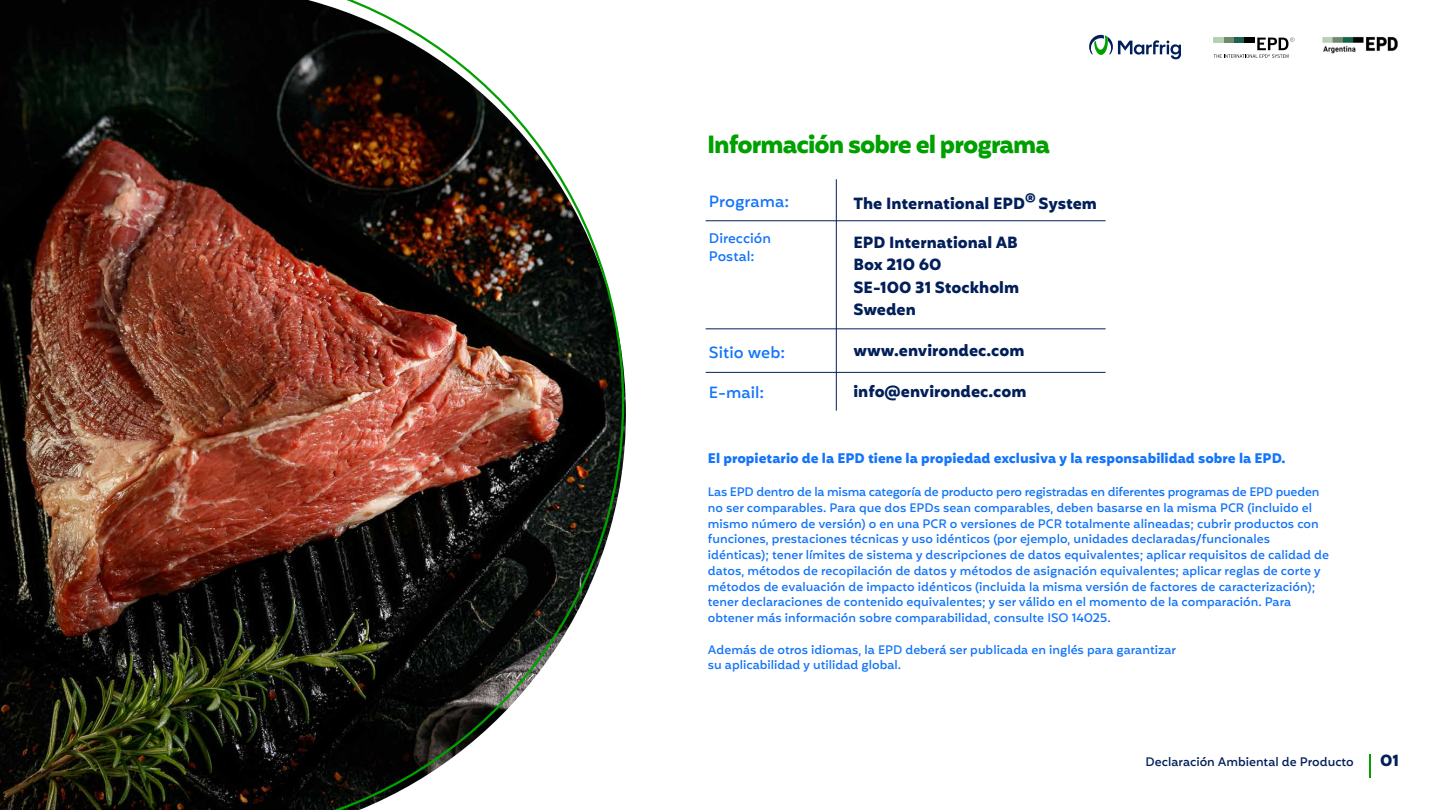
<style>
.page{position:relative;width:1440px;height:810px;background:#fff}
.page>*{position:absolute;margin:0;border:0;box-sizing:border-box;transform-origin:0 0}
.t1{font:700 24.15px "Mohr";letter-spacing:-.04em;color:#00a000}
.t2{font:700 15.75px/22.6px "Mohr";color:#021f59}
.t3{font:500 15.75px "Mohr";color:#1374fa}
.t4{font:700 13.5px "Mohr";color:#1374fa}
.t5{font:500 13.5px/18.1px "Mohr";color:#1374fa}
.t6{font:500 12px/15.8px "Mohr";color:#1374fa}
.t7{font:500 12px "Mohr";color:#021f59}
</style>
<div class="page">
<img style="left:0;top:0;width:626px;height:810px">
<svg style="left:1089px;top:35px;width:92px;height:24px"></svg>
<div style="left:1213px;top:38px;width:11px;height:5px;background:#b4d0b6"></div>
<svg style="left:1214px;top:38px;width:80px;height:20px"></svg>
<img style="left:1322px;top:36px;width:76px;height:17px">
<hr style="left:1369px;top:754px;width:2px;height:24px;background:#00a000">
<img style="left:216px;top:0;width:409px;height:405px">
<img style="left:283px;top:400px;width:342px;height:410px">
<hr style="left:706px;top:220px;width:400px;height:1px;background:#021f59">
<hr style="left:836px;top:179px;width:1px;height:232px;background:#021f59">
<hr style="left:706px;top:328px;width:400px;height:1px;background:#021f59">
<hr style="left:706px;top:372px;width:400px;height:1px;background:#021f59">
<h1 class="t1" style="left:707px;top:131px;width:345px">Información sobre el programa</h1>
<h2 class="t3" style="left:709px;top:192px;width:82px">Programa:</h2>
<p class="t5" style="left:709px;top:230px;width:64px">Dirección<br>Postal:</p>
<h2 class="t2" style="left:853px;top:192px;width:245px">The International EPD<sup>®</sup> System</h2>
<h2 class="t2" style="left:853px;top:231px;width:167px">EPD International AB<br>Box 210 60<br>SE-100 31 Stockholm<br>Sweden</h2>
<h2 class="t2" style="left:853px;top:339px;width:173px">www.environdec.com</h2>
<h2 class="t2" style="left:853px;top:380px;width:175px">info@environdec.com</h2>
<h2 class="t3" style="left:709px;top:343px;width:78px">Sitio web:</h2>
<h2 class="t3" style="left:709px;top:383px;width:57px">E-mail:</h2>
<p class="t4" style="left:708px;top:451px;width:579px">El propietario de la EPD tiene la propiedad exclusiva y la responsabilidad sobre la EPD.</p>
<p class="t6" style="left:708px;top:484px;width:623px">Las EPD dentro de la misma categoría de producto pero registradas en diferentes programas de EPD pueden no ser comparables. Para que dos EPDs sean comparables, deben basarse en la misma PCR (incluido el mismo número de versión) o en una PCR o versiones de PCR totalmente alineadas; cubrir productos con funciones, prestaciones técnicas y uso idénticos (por ejemplo, unidades declaradas/funcionales idénticas); tener límites de sistema y descripciones de datos equivalentes; aplicar requisitos de calidad de datos, métodos de recopilación de datos y métodos de asignación equivalentes; aplicar reglas de corte y métodos de evaluación de impacto idénticos (incluida la misma versión de factores de caracterización); tener declaraciones de contenido equivalentes; y ser válido en el momento de la comparación. Para obtener más información sobre comparabilidad, consulte ISO 14025.</p>
<p class="t6" style="left:708px;top:642px;width:470px">Además de otros idiomas, la EPD deberá ser publicada en inglés para garantizar su aplicabilidad y utilidad global.</p>
<p class="t7" style="left:1146px;top:755px;width:210px">Declaración Ambiental de Producto</p>
<h2 class="t2" style="left:1380px;top:749px;width:20px">01</h2>
</div>
